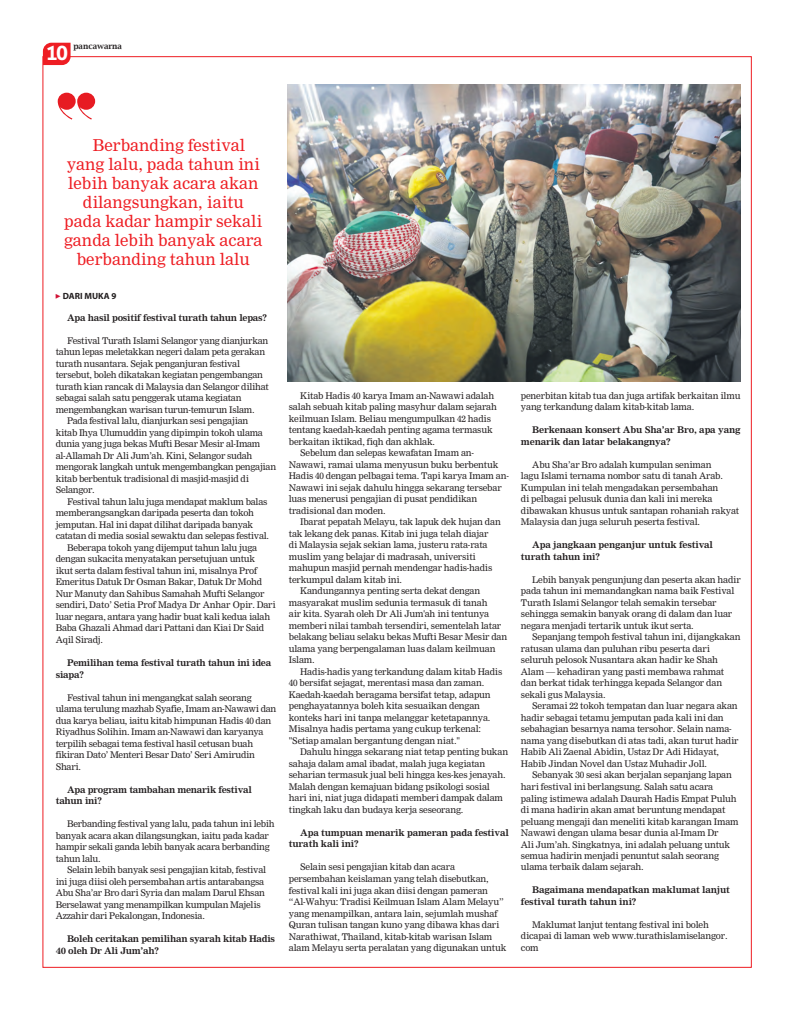
<style>
.page{position:relative;width:794px;height:1010px;background:#fff}
.page>*{position:absolute;margin:0;border:0;box-sizing:border-box;transform-origin:0 0}
.t1{font:700 20px "Aller";color:#fff}
.Body{font:16px "Nimrod";color:#ee1d23}
.Body-2{font:9px/11.5px "Nimrod";letter-spacing:-.02em;color:#231f20}
.Body-3{font:700 9px/11.5px "Nimrod";letter-spacing:-.02em;color:#231f20}
.BODYTEXT{font:700 9px "Myriad Pro";color:#231f20}
.t2{font:600 8px "Lucida Bright";color:#231f20}
</style>
<div class="page">
<svg style="left:43px;top:43px;width:28px;height:22px"></svg>
<img style="left:287px;top:85px;width:453px;height:296px">
<svg style="left:58px;top:93px;width:37px;height:26px"></svg>
<p class="t2" style="left:73px;top:41px;width:50px">pancawarna</p>
<p class="t1" style="left:46px;top:41px;width:24px">10</p>
<p class="Body" style="left:93px;top:136px;width:154px">Berbanding festival</p>
<p class="Body" style="left:67px;top:155px;width:195px">yang lalu, pada tahun ini</p>
<p class="Body" style="left:68px;top:174px;width:192px">lebih banyak acara akan</p>
<p class="Body" style="left:83px;top:193px;width:162px">dilangsungkan, iaitu</p>
<p class="Body" style="left:64px;top:212px;width:200px">pada kadar hampir sekali</p>
<p class="Body" style="left:64px;top:231px;width:200px">ganda lebih banyak acara</p>
<p class="Body" style="left:77px;top:250px;width:175px">berbanding tahun lalu</p>
<p class="BODYTEXT" style="left:63px;top:291px;width:55px">DARI MUKA 9</p>
<p class="Body-3" style="left:67px;top:311px;width:201px">Apa hasil positif festival turath tahun lepas?</p>
<p class="Body-2" style="left:56px;top:334px;width:214px;text-indent:11px">Festival Turath Islami Selangor yang dianjurkan tahun lepas meletakkan negeri dalam peta gerakan turath nusantara. Sejak penganjuran festival tersebut, boleh dikatakan kegiatan pengembangan turath kian rancak di Malaysia dan Selangor dilihat sebagai salah satu penggerak utama kegiatan mengembangkan warisan turun-temurun Islam.</p>
<p class="Body-2" style="left:56px;top:415px;width:222px;text-indent:11px">Pada festival lalu, dianjurkan sesi pengajian<br>kitab Ihya Ulumuddin yang dipimpin tokoh ulama dunia yang juga bekas Mufti Besar Mesir al-Imam al-Allamah Dr Ali Jum’ah. Kini, Selangor sudah mengorak langkah untuk mengembangkan pengajian kitab berbentuk tradisional di masjid-masjid di Selangor.</p>
<p class="Body-2" style="left:56px;top:495px;width:215px;text-indent:11px">Festival tahun lalu juga mendapat maklum balas memberangsangkan daripada peserta dan tokoh jemputan. Hal ini dapat dilihat daripada banyak catatan di media sosial sewaktu dan selepas festival.</p>
<p class="Body-2" style="left:56px;top:541px;width:221px;text-indent:11px">Beberapa tokoh yang dijemput tahun lalu juga dengan sukacita menyatakan persetujuan untuk<br>ikut serta dalam festival tahun ini, misalnya Prof Emeritus Datuk Dr Osman Bakar, Datuk Dr Mohd Nur Manuty dan Sahibus Samahah Mufti Selangor sendiri, Dato’ Setia Prof Madya Dr Anhar Opir. Dari luar negara, antara yang hadir buat kali kedua ialah Baba Ghazali Ahmad dari Pattani dan Kiai Dr Said Aqil Siradj.</p>
<p class="Body-3" style="left:56px;top:656px;width:217px;text-indent:11px">Pemilihan tema festival turath tahun ini idea siapa?</p>
<p class="Body-2" style="left:56px;top:691px;width:222px;text-indent:11px">Festival tahun ini mengangkat salah seorang ulama terulung mazhab Syafie, Imam an-Nawawi dan dua karya beliau, iaitu kitab himpunan Hadis 40 dan Riyadhus Solihin. Imam an-Nawawi dan karyanya terpilih sebagai tema festival hasil cetusan buah fikiran Dato’ Menteri Besar Dato’ Seri Amirudin Shari.</p>
<p class="Body-3" style="left:56px;top:783px;width:198px;text-indent:11px">Apa program tambahan menarik festival tahun ini?</p>
<p class="Body-2" style="left:56px;top:818px;width:220px;text-indent:11px">Berbanding festival yang lalu, pada tahun ini lebih banyak acara akan dilangsungkan, iaitu pada kadar hampir sekali ganda lebih banyak acara berbanding tahun lalu.</p>
<p class="Body-2" style="left:56px;top:864px;width:212px;text-indent:11px">Selain lebih banyak sesi pengajian kitab, festival ini juga diisi oleh persembahan artis antarabangsa Abu Sha’ar Bro dari Syria dan malam Darul Ehsan Berselawat yang menampilkan kumpulan Majelis Azzahir dari Pekalongan, Indonesia.</p>
<p class="Body-3" style="left:56px;top:932px;width:221px;text-indent:11px">Boleh ceritakan pemilihan syarah kitab Hadis<br>40 oleh Dr Ali Jum’ah?</p>
<p class="Body-2" style="left:289px;top:389px;width:210px;text-indent:11px">Kitab Hadis 40 karya Imam an-Nawawi adalah salah sebuah kitab paling masyhur dalam sejarah keilmuan Islam. Beliau mengumpulkan 42 hadis tentang kaedah-kaedah penting agama termasuk berkaitan iktikad, fiqh dan akhlak.</p>
<p class="Body-2" style="left:289px;top:447px;width:222px;text-indent:11px">Sebelum dan selepas kewafatan Imam an-Nawawi, ramai ulama menyusun buku berbentuk Hadis 40 dengan pelbagai tema. Tapi karya Imam an-Nawawi ini sejak dahulu hingga sekarang tersebar luas menerusi pengajian di pusat pendidikan tradisional dan moden.</p>
<p class="Body-2" style="left:289px;top:516px;width:213px;text-indent:11px">Ibarat pepatah Melayu, tak lapuk dek hujan dan tak lekang dek panas. Kitab ini juga telah diajar<br>di Malaysia sejak sekian lama, justeru rata-rata muslim yang belajar di madrasah, universiti mahupun masjid pernah mendengar hadis-hadis terkumpul dalam kitab ini.</p>
<p class="Body-2" style="left:289px;top:585px;width:220px;text-indent:11px">Kandungannya penting serta dekat dengan masyarakat muslim sedunia termasuk di tanah<br>air kita. Syarah oleh Dr Ali Jum'ah ini tentunya memberi nilai tambah tersendiri, sementelah latar belakang beliau selaku bekas Mufti Besar Mesir dan ulama yang berpengalaman luas dalam keilmuan Islam.</p>
<p class="Body-2" style="left:289px;top:665px;width:215px;text-indent:11px">Hadis-hadis yang terkandung dalam kitab Hadis 40 bersifat sejagat, merentasi masa dan zaman.<br>Kaedah-kaedah beragama bersifat tetap, adapun penghayatannya boleh kita sesuaikan dengan konteks hari ini tanpa melanggar ketetapannya.<br>Misalnya hadis pertama yang cukup terkenal: "Setiap amalan bergantung dengan niat."</p>
<p class="Body-2" style="left:289px;top:746px;width:221px;text-indent:11px">Dahulu hingga sekarang niat tetap penting bukan sahaja dalam amal ibadat, malah juga kegiatan seharian termasuk jual beli hingga kes-kes jenayah.<br>Malah dengan kemajuan bidang psikologi sosial hari ini, niat juga didapati memberi dampak dalam tingkah laku dan budaya kerja seseorang.</p>
<p class="Body-3" style="left:289px;top:826px;width:222px;text-indent:11px">Apa tumpuan menarik pameran pada festival turath kali ini?</p>
<p class="Body-2" style="left:289px;top:861px;width:219px;text-indent:11px">Selain sesi pengajian kitab dan acara persembahan keislaman yang telah disebutkan, festival kali ini juga akan diisi dengan pameran “Al-Wahyu: Tradisi Keilmuan Islam Alam Melayu” yang menampilkan, antara lain, sejumlah mushaf Quran tulisan tangan kuno yang dibawa khas dari Narathiwat, Thailand, kitab-kitab warisan Islam alam Melayu serta peralatan yang digunakan untuk</p>
<p class="Body-2" style="left:521px;top:389px;width:221px">penerbitan kitab tua dan juga artifak berkaitan ilmu yang terkandung dalam kitab-kitab lama.</p>
<p class="Body-3" style="left:521px;top:424px;width:221px;text-indent:11px">Berkenaan konsert Abu Sha’ar Bro, apa yang menarik dan latar belakangnya?</p>
<p class="Body-2" style="left:521px;top:458px;width:220px;text-indent:11px">Abu Sha’ar Bro adalah kumpulan seniman<br>lagu Islami ternama nombor satu di tanah Arab.<br>Kumpulan ini telah mengadakan persembahan<br>di pelbagai pelusuk dunia dan kali ini mereka dibawakan khusus untuk santapan rohaniah rakyat Malaysia dan juga seluruh peserta festival.</p>
<p class="Body-3" style="left:521px;top:539px;width:194px;text-indent:11px">Apa jangkaan penganjur untuk festival turath tahun ini?</p>
<p class="Body-2" style="left:521px;top:573px;width:221px;text-indent:11px">Lebih banyak pengunjung dan peserta akan hadir pada tahun ini memandangkan nama baik Festival Turath Islami Selangor telah semakin tersebar sehingga semakin banyak orang di dalam dan luar negara menjadi tertarik untuk ikut serta.</p>
<p class="Body-2" style="left:521px;top:631px;width:221px;text-indent:11px">Sepanjang tempoh festival tahun ini, dijangkakan ratusan ulama dan puluhan ribu peserta dari seluruh pelosok Nusantara akan hadir ke Shah Alam — kehadiran yang pasti membawa rahmat dan berkat tidak terhingga kepada Selangor dan sekali gus Malaysia.</p>
<p class="Body-2" style="left:521px;top:700px;width:219px;text-indent:11px">Seramai 22 tokoh tempatan dan luar negara akan hadir sebagai tetamu jemputan pada kali ini dan sebahagian besarnya nama tersohor. Selain nama&shy;nama yang disebutkan di atas tadi, akan turut hadir Habib Ali Zaenal Abidin, Ustaz Dr Adi Hidayat, Habib Jindan Novel dan Ustaz Muhadir Joll.</p>
<p class="Body-2" style="left:521px;top:769px;width:219px;text-indent:11px">Sebanyak 30 sesi akan berjalan sepanjang lapan hari festival ini berlangsung. Salah satu acara paling istimewa adalah Daurah Hadis Empat Puluh di mana hadirin akan amat beruntung mendapat peluang mengaji dan meneliti kitab karangan Imam Nawawi dengan ulama besar dunia al-Imam Dr<br>Ali Jum’ah. Singkatnya, ini adalah peluang untuk semua hadirin menjadi penuntut salah seorang ulama terbaik dalam sejarah.</p>
<p class="Body-3" style="left:521px;top:884px;width:211px;text-indent:11px">Bagaimana mendapatkan maklumat lanjut festival turath tahun ini?</p>
<p class="Body-2" style="left:521px;top:918px;width:208px;text-indent:11px">Maklumat lanjut tentang festival ini boleh dicapai di laman web www.turathislamiselangor. com</p>
</div>
